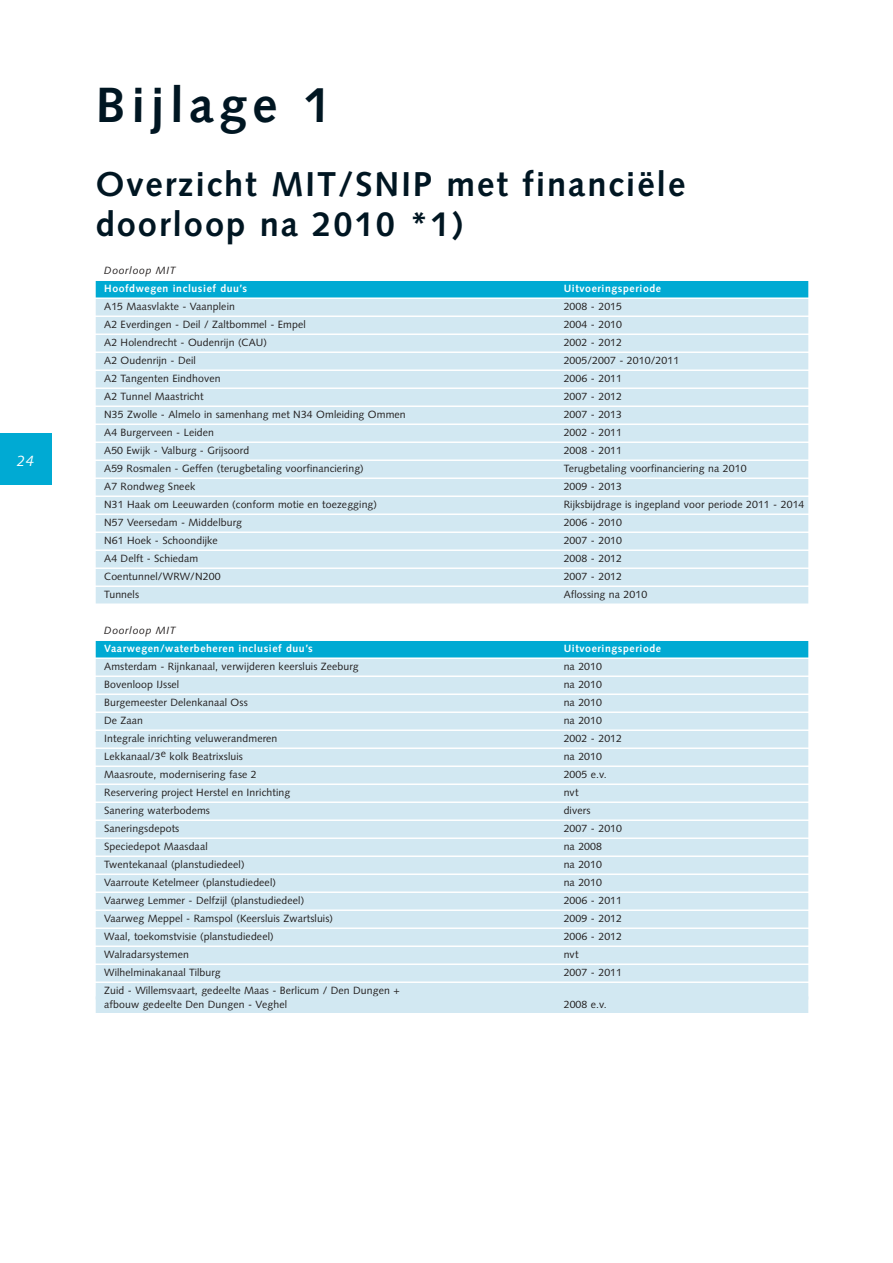
<style>
.page{position:relative;width:893px;height:1263px;background:#fff}
.page>*{position:absolute;margin:0;border:0;box-sizing:border-box;transform-origin:0 0}
.t1{font:700 49.5px "Syntax";letter-spacing:.11em;color:#001622}
.t2{font:700 34.5px/40.5px "Syntax";letter-spacing:.055em;color:#001622}
.t3{font:italic 15px "Syntax";color:#fff}
.t4{font:10.5px/13.5px "Syntax";letter-spacing:.01em;color:#231f1f}
.t5{font:700 10.5px "Syntax";letter-spacing:.055em;color:#fff}
.t6{font:italic 10.5px "Syntax";letter-spacing:.055em;color:#231f1f}
</style>
<div class="page">
<div style="left:96px;top:281px;width:712px;height:16px;background:#00aad3"></div>
<div style="left:96px;top:299px;width:712px;height:16px;background:#d2e8f2"></div>
<div style="left:96px;top:317px;width:712px;height:16px;background:#d2e8f2"></div>
<div style="left:96px;top:335px;width:712px;height:16px;background:#d2e8f2"></div>
<div style="left:96px;top:353px;width:712px;height:16px;background:#d2e8f2"></div>
<div style="left:96px;top:371px;width:712px;height:16px;background:#d2e8f2"></div>
<div style="left:96px;top:389px;width:712px;height:16px;background:#d2e8f2"></div>
<div style="left:96px;top:407px;width:712px;height:16px;background:#d2e8f2"></div>
<div style="left:96px;top:425px;width:712px;height:16px;background:#d2e8f2"></div>
<div style="left:96px;top:443px;width:712px;height:16px;background:#d2e8f2"></div>
<div style="left:96px;top:461px;width:712px;height:16px;background:#d2e8f2"></div>
<div style="left:96px;top:479px;width:712px;height:16px;background:#d2e8f2"></div>
<div style="left:96px;top:497px;width:712px;height:16px;background:#d2e8f2"></div>
<div style="left:96px;top:515px;width:712px;height:16px;background:#d2e8f2"></div>
<div style="left:96px;top:533px;width:712px;height:16px;background:#d2e8f2"></div>
<div style="left:96px;top:551px;width:712px;height:16px;background:#d2e8f2"></div>
<div style="left:96px;top:569px;width:712px;height:16px;background:#d2e8f2"></div>
<div style="left:96px;top:587px;width:712px;height:16px;background:#d2e8f2"></div>
<div style="left:96px;top:641px;width:712px;height:16px;background:#00aad3"></div>
<div style="left:96px;top:659px;width:712px;height:16px;background:#d2e8f2"></div>
<div style="left:96px;top:677px;width:712px;height:16px;background:#d2e8f2"></div>
<div style="left:96px;top:695px;width:712px;height:16px;background:#d2e8f2"></div>
<div style="left:96px;top:713px;width:712px;height:16px;background:#d2e8f2"></div>
<div style="left:96px;top:731px;width:712px;height:16px;background:#d2e8f2"></div>
<div style="left:96px;top:749px;width:712px;height:16px;background:#d2e8f2"></div>
<div style="left:96px;top:767px;width:712px;height:16px;background:#d2e8f2"></div>
<div style="left:96px;top:785px;width:712px;height:16px;background:#d2e8f2"></div>
<div style="left:96px;top:803px;width:712px;height:16px;background:#d2e8f2"></div>
<div style="left:96px;top:821px;width:712px;height:16px;background:#d2e8f2"></div>
<div style="left:96px;top:839px;width:712px;height:16px;background:#d2e8f2"></div>
<div style="left:96px;top:857px;width:712px;height:16px;background:#d2e8f2"></div>
<div style="left:96px;top:875px;width:712px;height:16px;background:#d2e8f2"></div>
<div style="left:96px;top:893px;width:712px;height:16px;background:#d2e8f2"></div>
<div style="left:96px;top:911px;width:712px;height:16px;background:#d2e8f2"></div>
<div style="left:96px;top:929px;width:712px;height:16px;background:#d2e8f2"></div>
<div style="left:96px;top:947px;width:712px;height:16px;background:#d2e8f2"></div>
<div style="left:96px;top:965px;width:712px;height:16px;background:#d2e8f2"></div>
<div style="left:96px;top:983px;width:712px;height:16px;background:#d2e8f2"></div>
<div style="left:96px;top:996px;width:712px;height:17px;background:#d2e8f2"></div>
<div style="left:0;top:434px;width:51px;height:51px;background:#00aad3"></div>
<h3 class="t3" style="left:17px;top:455px;width:19px">24</h3>
<h1 class="t1" style="left:96px;top:85px;width:237px">Bijlage 1</h1>
<h2 class="t2" style="left:96px;top:167px;width:591px">Overzicht MIT/SNIP met financiële doorloop na 2010 *1)</h2>
<p class="t6" style="left:104px;top:266px;width:73px">Doorloop MIT</p>
<p class="t5" style="left:104px;top:284px;width:144px">Hoofdwegen inclusief duu’s</p>
<p class="t5" style="left:563px;top:284px;width:99px">Uitvoeringsperiode</p>
<p class="t4" style="left:104px;top:301px;width:132px">A15 Maasvlakte - Vaanplein</p>
<p class="t4" style="left:563px;top:301px;width:60px">2008 - 2015</p>
<p class="t4" style="left:104px;top:319px;width:203px">A2 Everdingen - Deil / Zaltbommel - Empel</p>
<p class="t4" style="left:563px;top:319px;width:60px">2004 - 2010</p>
<p class="t4" style="left:104px;top:337px;width:164px">A2 Holendrecht - Oudenrijn (CAU)</p>
<p class="t4" style="left:563px;top:337px;width:60px">2002 - 2012</p>
<p class="t4" style="left:104px;top:355px;width:93px">A2 Oudenrijn - Deil</p>
<p class="t4" style="left:563px;top:355px;width:117px">2005/2007 - 2010/2011</p>
<p class="t4" style="left:104px;top:373px;width:118px">A2 Tangenten Eindhoven</p>
<p class="t4" style="left:563px;top:373px;width:60px">2006 - 2011</p>
<p class="t4" style="left:104px;top:391px;width:101px">A2 Tunnel Maastricht</p>
<p class="t4" style="left:563px;top:391px;width:60px">2007 - 2012</p>
<p class="t4" style="left:104px;top:409px;width:303px">N35 Zwolle - Almelo in samenhang met N34 Omleiding Ommen</p>
<p class="t4" style="left:563px;top:409px;width:60px">2007 - 2013</p>
<p class="t4" style="left:104px;top:427px;width:111px">A4 Burgerveen - Leiden</p>
<p class="t4" style="left:563px;top:427px;width:60px">2002 - 2011</p>
<p class="t4" style="left:104px;top:445px;width:146px">A50 Ewijk - Valburg - Grijsoord</p>
<p class="t4" style="left:563px;top:445px;width:60px">2008 - 2011</p>
<p class="t4" style="left:104px;top:463px;width:261px">A59 Rosmalen - Geffen (terugbetaling voorfinanciering)</p>
<p class="t4" style="left:563px;top:463px;width:184px">Terugbetaling voorfinanciering na 2010</p>
<p class="t4" style="left:104px;top:481px;width:93px">A7 Rondweg Sneek</p>
<p class="t4" style="left:563px;top:481px;width:60px">2009 - 2013</p>
<p class="t4" style="left:104px;top:499px;width:274px">N31 Haak om Leeuwarden (conform motie en toezegging)</p>
<p class="t4" style="left:563px;top:499px;width:242px">Rijksbijdrage is ingepland voor periode 2011 - 2014</p>
<p class="t4" style="left:104px;top:517px;width:139px">N57 Veersedam - Middelburg</p>
<p class="t4" style="left:563px;top:517px;width:60px">2006 - 2010</p>
<p class="t4" style="left:104px;top:535px;width:115px">N61 Hoek - Schoondijke</p>
<p class="t4" style="left:563px;top:535px;width:60px">2007 - 2010</p>
<p class="t4" style="left:104px;top:553px;width:95px">A4 Delft - Schiedam</p>
<p class="t4" style="left:563px;top:553px;width:60px">2008 - 2012</p>
<p class="t4" style="left:104px;top:571px;width:118px">Coentunnel/WRW/N200</p>
<p class="t4" style="left:563px;top:571px;width:60px">2007 - 2012</p>
<p class="t4" style="left:104px;top:589px;width:36px">Tunnels</p>
<p class="t4" style="left:563px;top:589px;width:85px">Aflossing na 2010</p>
<p class="t6" style="left:104px;top:626px;width:73px">Doorloop MIT</p>
<p class="t5" style="left:104px;top:644px;width:210px">Vaarwegen/waterbeheren inclusief duu’s</p>
<p class="t5" style="left:563px;top:644px;width:99px">Uitvoeringsperiode</p>
<p class="t4" style="left:104px;top:661px;width:256px">Amsterdam - Rijnkanaal, verwijderen keersluis Zeeburg</p>
<p class="t4" style="left:563px;top:661px;width:40px">na 2010</p>
<p class="t4" style="left:104px;top:679px;width:76px">Bovenloop IJssel</p>
<p class="t4" style="left:563px;top:679px;width:40px">na 2010</p>
<p class="t4" style="left:104px;top:697px;width:145px">Burgemeester Delenkanaal Oss</p>
<p class="t4" style="left:563px;top:697px;width:40px">na 2010</p>
<p class="t4" style="left:104px;top:715px;width:40px">De Zaan</p>
<p class="t4" style="left:563px;top:715px;width:40px">na 2010</p>
<p class="t4" style="left:104px;top:733px;width:175px">Integrale inrichting veluwerandmeren</p>
<p class="t4" style="left:563px;top:733px;width:60px">2002 - 2012</p>
<p class="t4" style="left:104px;top:751px;width:140px">Lekkanaal/3e kolk Beatrixsluis</p>
<p class="t4" style="left:563px;top:751px;width:40px">na 2010</p>
<p class="t4" style="left:104px;top:769px;width:154px">Maasroute, modernisering fase 2</p>
<p class="t4" style="left:563px;top:769px;width:45px">2005 e.v.</p>
<p class="t4" style="left:104px;top:787px;width:187px">Reservering project Herstel en Inrichting</p>
<p class="t4" style="left:563px;top:787px;width:16px">nvt</p>
<p class="t4" style="left:104px;top:805px;width:107px">Sanering waterbodems</p>
<p class="t4" style="left:563px;top:805px;width:28px">divers</p>
<p class="t4" style="left:104px;top:823px;width:77px">Saneringsdepots</p>
<p class="t4" style="left:563px;top:823px;width:60px">2007 - 2010</p>
<p class="t4" style="left:104px;top:841px;width:105px">Speciedepot Maasdaal</p>
<p class="t4" style="left:563px;top:841px;width:40px">na 2008</p>
<p class="t4" style="left:104px;top:859px;width:142px">Twentekanaal (planstudiedeel)</p>
<p class="t4" style="left:563px;top:859px;width:40px">na 2010</p>
<p class="t4" style="left:104px;top:877px;width:173px">Vaarroute Ketelmeer (planstudiedeel)</p>
<p class="t4" style="left:563px;top:877px;width:40px">na 2010</p>
<p class="t4" style="left:104px;top:895px;width:201px">Vaarweg Lemmer - Delfzijl (planstudiedeel)</p>
<p class="t4" style="left:563px;top:895px;width:60px">2006 - 2011</p>
<p class="t4" style="left:104px;top:913px;width:230px">Vaarweg Meppel - Ramspol (Keersluis Zwartsluis)</p>
<p class="t4" style="left:563px;top:913px;width:60px">2009 - 2012</p>
<p class="t4" style="left:104px;top:931px;width:171px">Waal, toekomstvisie (planstudiedeel)</p>
<p class="t4" style="left:563px;top:931px;width:60px">2006 - 2012</p>
<p class="t4" style="left:104px;top:949px;width:86px">Walradarsystemen</p>
<p class="t4" style="left:563px;top:949px;width:16px">nvt</p>
<p class="t4" style="left:104px;top:967px;width:118px">Wilhelminakanaal Tilburg</p>
<p class="t4" style="left:563px;top:967px;width:60px">2007 - 2011</p>
<p class="t4" style="left:104px;top:985px;width:297px">Zuid - Willemsvaart, gedeelte Maas - Berlicum / Den Dungen + afbouw gedeelte Den Dungen - Veghel</p>
<p class="t4" style="left:563px;top:998px;width:45px">2008 e.v.</p>
</div>
